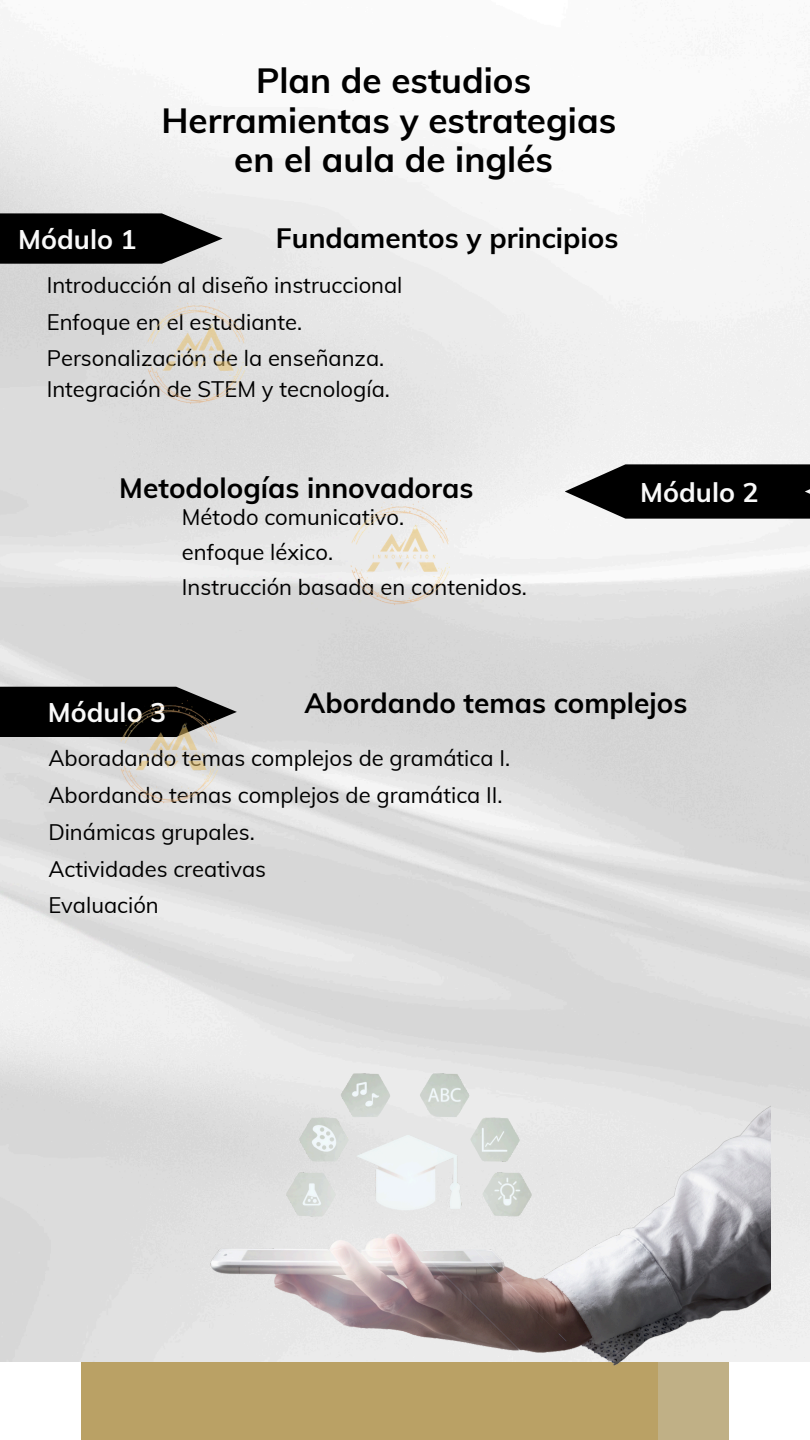
<style>
.page{position:relative;width:810px;height:1440px;background:#fff}
.page>*{position:absolute;margin:0;border:0;box-sizing:border-box;transform-origin:0 0}
.t1{font:700 35px/39.8px "Muli";color:#000;text-align:center}
.t2{font:700 28px "Muli";color:#000}
.t3{font:700 27px "Muli";color:#f9f9f9}
.t4{font:22px "Muli";color:#000}
</style>
<div class="page">
<div style="left:152px;top:1359px;width:577px;height:81px;background:#c0b086"></div>
<div style="left:81px;top:1359px;width:576px;height:81px;background:#baa165"></div>
<img style="left:0;top:31px;width:810px;height:1331px">
<svg style="left:0;top:213px;width:223px;height:51px"></svg>
<svg style="left:565px;top:464px;width:245px;height:55px"></svg>
<div style="left:0;top:687px;width:237px;height:50px;background:#000"></div>
<img style="left:178px;top:1048px;width:476px;height:309px">
<img style="left:209px;top:1104px;width:561px;height:264px">
<img style="left:128px;top:291px;width:139px;height:139px">
<img style="left:332px;top:492px;width:139px;height:139px">
<img style="left:101px;top:690px;width:139px;height:140px">
<p class="t3" style="left:18px;top:222px;width:120px">Módulo 1</p>
<p class="t1" style="left:161px;top:60px;width:456px">Plan de estudios<br>Herramientas y estrategias en el aula de inglés</p>
<p class="t2" style="left:276px;top:220px;width:344px">Fundamentos y principios</p>
<h1 class="t4" style="left:47px;top:271px;width:357px">Introducción al diseño instruccional</h1>
<p class="t4" style="left:47px;top:307px;width:257px">Enfoque en el estudiante.</p>
<p class="t4" style="left:47px;top:344px;width:339px">Personalización de la enseñanza.</p>
<p class="t4" style="left:47px;top:375px;width:345px">Integración de STEM y tecnología.</p>
<p class="t2" style="left:119px;top:470px;width:356px">Metodologías innovadoras</p>
<p class="t3" style="left:640px;top:475px;width:120px">Módulo 2</p>
<p class="t4" style="left:182px;top:503px;width:224px">Método comunicativo.</p>
<p class="t4" style="left:182px;top:538px;width:153px">enfoque léxico.</p>
<p class="t4" style="left:182px;top:573px;width:347px">Instrucción basada en contenidos.</p>
<p class="t3" style="left:48px;top:695px;width:120px">Módulo 3</p>
<p class="t2" style="left:305px;top:685px;width:384px">Abordando temas complejos</p>
<p class="t4" style="left:48px;top:744px;width:463px">Aboradando temas complejos de gramática I.</p>
<p class="t4" style="left:48px;top:781px;width:456px">Abordando temas complejos de gramática II.</p>
<p class="t4" style="left:48px;top:818px;width:208px">Dinámicas grupales.</p>
<p class="t4" style="left:48px;top:855px;width:219px">Actividades creativas</p>
<p class="t4" style="left:48px;top:891px;width:112px">Evaluación</p>
</div>
